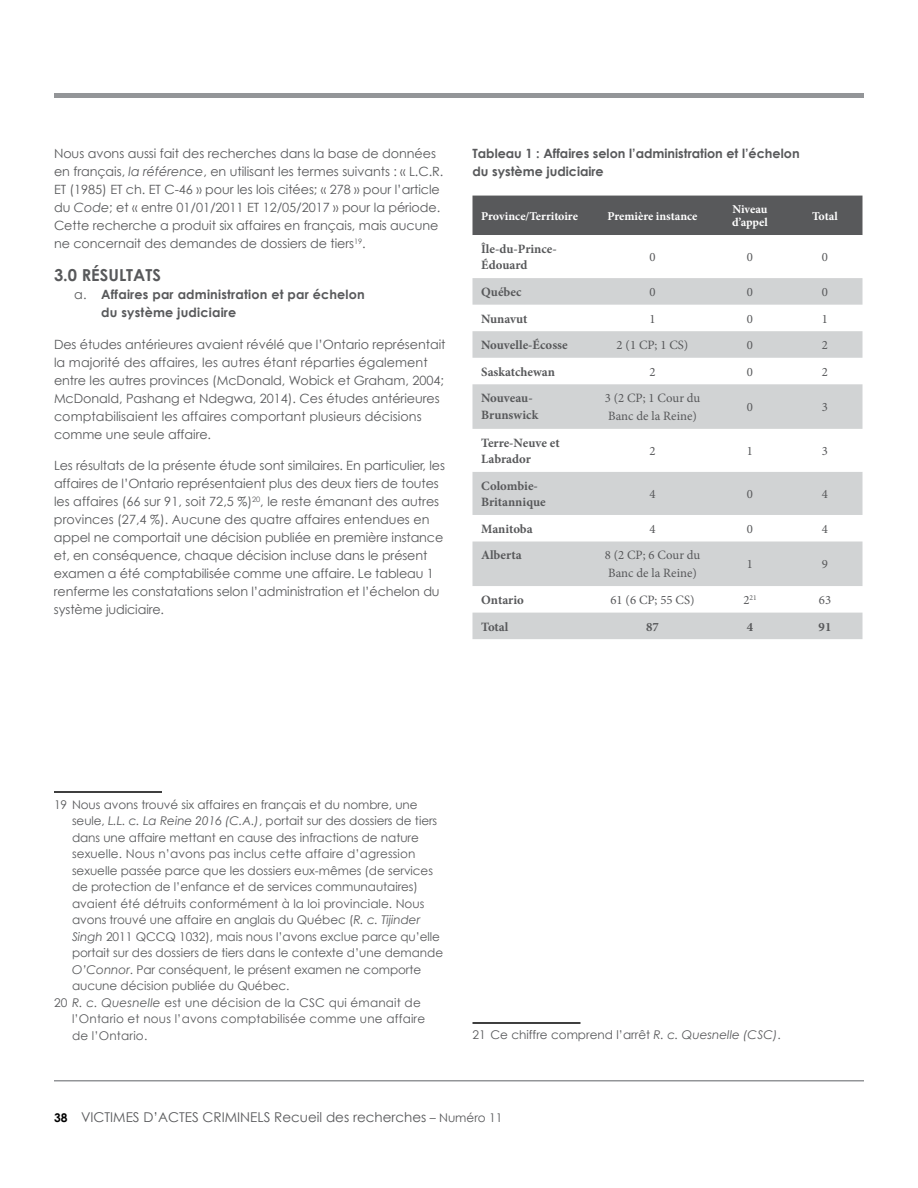
<style>
.page{position:relative;width:918px;height:1188px;background:#fff}
.page>*{position:absolute;margin:0;border:0;box-sizing:border-box;transform-origin:0 0}
.t1{font:700 16.5px "Century Gothic";color:#58595b}
.t2{font:13.5px "Century Gothic";color:#58595b}
.t3{font:12.75px/18px "Century Gothic";letter-spacing:-.005em;color:#58595b}
.t4{font:700 12.75px/16.5px "Minion Pro";color:#58595b}
.t5{font:700 12.75px/18px "Century Gothic";color:#58595b}
.t6{font:12.75px/18px "Minion Pro";color:#58595b}
.t7{font:12px "Century Gothic";letter-spacing:-.005em;color:#58595b}
.t8{font:12px "Century Gothic";letter-spacing:.015em;color:#58595b}
.t9{font:700 12px/13.5px "Minion Pro";letter-spacing:-.005em;color:#fff}
.t10{font:7.5px "Minion Pro";color:#58595b}
.s1{font-style:italic}
.s2{font-weight:400}
.s3{font-size:12.75px}
.s4{font-weight:700;font-size:12px;color:#000}
.s5{font-size:12px}
</style>
<div class="page">
<hr style="left:54px;top:1080px;width:810px;height:2px;background:#939598">
<div style="left:54px;top:93px;width:810px;height:5px;background:#939598"></div>
<hr style="left:54px;top:791px;width:108px;height:2px;background:#000">
<div style="left:472px;top:196px;width:390px;height:39px;background:#58595b"></div>
<svg style="left:472px;top:278px;width:390px;height:361px;fill:#d1d3d4"></svg>
<hr style="left:472px;top:1022px;width:108px;height:2px;background:#000">
<p class="t3" style="left:54px;top:144px;width:391px">Nous avons aussi fait des recherches dans la base de données en français, <span class="s1">la référence</span>, en utilisant les termes suivants : « L.C.R.<br>ET (1985) ET ch. ET C-46 » pour les lois citées; « 278 » pour l’article du <span class="s1">Code</span>; et « entre 01/01/2011 ET 12/05/2017 » pour la période.<br>Cette recherche a produit six affaires en français, mais aucune ne concernait des demandes de dossiers de tiers<sup>19</sup>.</p>
<p class="t1" style="left:54px;top:265px;width:56px">3.0 Résultats</p>
<p class="t5" style="left:101px;top:285px;width:265px;text-indent:-27px"><span class="s2">a.</span> Affaires par administration et par échelon du système judiciaire</p>
<p class="t3" style="left:54px;top:335px;width:393px">Des études antérieures avaient révélé que l’Ontario représentait la majorité des affaires, les autres étant réparties également entre les autres provinces (McDonald, Wobick et Graham, 2004; McDonald, Pashang et Ndegwa, 2014). Ces études antérieures comptabilisaient les affaires comportant plusieurs décisions comme une seule affaire.</p>
<p class="t3" style="left:54px;top:457px;width:392px">Les résultats de la présente étude sont similaires. En particulier, les affaires de l’Ontario représentaient plus des deux tiers de toutes les affaires (66 sur 91, soit 72,5 %)<sup>20</sup>, le reste émanant des autres provinces (27,4 %). Aucune des quatre affaires entendues en appel ne comportait une décision publiée en première instance et, en conséquence, chaque décision incluse dans le présent examen a été comptabilisée comme une affaire. Le tableau 1 renferme les constatations selon l’administration et l’échelon du système judiciaire.</p>
<p class="t5" style="left:472px;top:144px;width:329px">Tableau 1 : Affaires selon l’administration et l’échelon du système judiciaire<sup>21</sup></p>
<p class="t9" style="left:481px;top:209px;width:98px">Province/Territoire</p>
<p class="t9" style="left:607px;top:209px;width:92px">Première instance</p>
<p class="t9" style="left:732px;top:202px;width:37px">Niveau d’appel</p>
<p class="t9" style="left:812px;top:209px;width:27px">Total</p>
<p class="t4" style="left:481px;top:240px;width:77px">Île-du-Prince-<br>Édouard</p>
<p class="t6" style="left:649px;top:248px;width:8px">0</p>
<p class="t6" style="left:747px;top:248px;width:8px">0</p>
<p class="t6" style="left:822px;top:248px;width:8px">0</p>
<p class="t4" style="left:481px;top:284px;width:42px">Québec</p>
<p class="t6" style="left:649px;top:283px;width:8px">0</p>
<p class="t6" style="left:747px;top:283px;width:8px">0</p>
<p class="t6" style="left:822px;top:283px;width:8px">0</p>
<p class="t4" style="left:481px;top:310px;width:48px">Nunavut</p>
<p class="t6" style="left:649px;top:310px;width:8px">1</p>
<p class="t6" style="left:747px;top:310px;width:8px">0</p>
<p class="t6" style="left:822px;top:310px;width:8px">1</p>
<p class="t4" style="left:481px;top:337px;width:88px">Nouvelle-Écosse</p>
<p class="t6" style="left:617px;top:336px;width:73px">2 (1 CP; 1 CS)</p>
<p class="t6" style="left:747px;top:336px;width:8px">0</p>
<p class="t6" style="left:822px;top:336px;width:8px">2</p>
<p class="t4" style="left:481px;top:363px;width:75px">Saskatchewan</p>
<p class="t6" style="left:649px;top:363px;width:8px">2</p>
<p class="t6" style="left:747px;top:363px;width:8px">0</p>
<p class="t6" style="left:822px;top:363px;width:8px">2</p>
<p class="t4" style="left:481px;top:390px;width:59px">Nouveau-<br>Brunswick</p>
<p class="t6" style="left:605px;top:389px;width:97px">3 (2 CP; 1 Cour du<br>Banc de la Reine)</p>
<p class="t6" style="left:747px;top:398px;width:8px">0</p>
<p class="t6" style="left:822px;top:398px;width:8px">3</p>
<p class="t4" style="left:481px;top:434px;width:80px">Terre-Neuve et<br>Labrador</p>
<p class="t6" style="left:649px;top:442px;width:8px">2</p>
<p class="t6" style="left:747px;top:442px;width:8px">1</p>
<p class="t6" style="left:822px;top:442px;width:8px">3</p>
<p class="t4" style="left:481px;top:477px;width:66px">Colombie-<br>Britannique</p>
<p class="t6" style="left:649px;top:485px;width:8px">4</p>
<p class="t6" style="left:747px;top:485px;width:8px">0</p>
<p class="t6" style="left:822px;top:485px;width:8px">4</p>
<p class="t4" style="left:481px;top:520px;width:53px">Manitoba</p>
<p class="t6" style="left:649px;top:520px;width:8px">4</p>
<p class="t6" style="left:747px;top:520px;width:8px">0</p>
<p class="t6" style="left:822px;top:520px;width:8px">4</p>
<p class="t4" style="left:481px;top:547px;width:42px">Alberta</p>
<p class="t6" style="left:605px;top:546px;width:97px">8 (2 CP; 6 Cour du<br>Banc de la Reine)</p>
<p class="t6" style="left:747px;top:555px;width:8px">1</p>
<p class="t6" style="left:822px;top:555px;width:8px">9</p>
<p class="t4" style="left:481px;top:591px;width:44px">Ontario</p>
<p class="t6" style="left:611px;top:591px;width:86px">61 (6 CP; 55 CS)</p>
<p class="t10" style="left:743px;top:592px;width:15px"><span class="s3">2</span>21</p>
<p class="t6" style="left:819px;top:591px;width:14px">63</p>
<p class="t4" style="left:481px;top:618px;width:29px">Total</p>
<p class="t4" style="left:646px;top:618px;width:14px">87</p>
<p class="t4" style="left:747px;top:618px;width:8px">4</p>
<p class="t4" style="left:819px;top:618px;width:14px">91</p>
<p class="t7" style="left:54px;top:797px;width:365px">19 Nous avons trouvé six affaires en français et du nombre, une</p>
<p class="t7" style="left:72px;top:813px;width:367px">seule, <span class="s1">L.L. c. La Reine 2016 (C.A.)</span>, portait sur des dossiers de tiers</p>
<p class="t7" style="left:72px;top:830px;width:348px">dans une affaire mettant en cause des infractions de nature</p>
<p class="t7" style="left:72px;top:846px;width:345px">sexuelle. Nous n’avons pas inclus cette affaire d’agression</p>
<p class="t7" style="left:72px;top:863px;width:363px">sexuelle passée parce que les dossiers eux-mêmes (de services</p>
<p class="t7" style="left:72px;top:879px;width:347px">de protection de l’enfance et de services communautaires)</p>
<p class="t7" style="left:72px;top:896px;width:354px">avaient été détruits conformément à la loi provinciale. Nous</p>
<p class="t7" style="left:72px;top:912px;width:350px">avons trouvé une affaire en anglais du Québec (<span class="s1">R. c. Tijinder</span></p>
<p class="t7" style="left:72px;top:929px;width:370px"><span class="s1">Singh</span> 2011 QCCQ 1032), mais nous l’avons exclue parce qu’elle</p>
<p class="t7" style="left:72px;top:945px;width:373px">portait sur des dossiers de tiers dans le contexte d’une demande</p>
<p class="t7" style="left:72px;top:962px;width:351px"><span class="s1">O’Connor</span>. Par conséquent, le présent examen ne comporte</p>
<p class="t7" style="left:72px;top:978px;width:219px">aucune décision publiée du Québec.</p>
<p class="t8" style="left:54px;top:995px;width:368px">20 <span class="s1">R. c. Quesnelle</span> est une décision de la CSC qui émanait de</p>
<p class="t8" style="left:72px;top:1011px;width:355px">l’Ontario et nous l’avons comptabilisée comme une affaire</p>
<p class="t8" style="left:72px;top:1028px;width:77px">de l’Ontario.</p>
<p class="t7" style="left:472px;top:1028px;width:310px">21 Ce chiffre comprend l’arrêt <span class="s1">R. c. Quesnelle (CSC)</span>.</p>
<p class="t2" style="left:54px;top:1109px;width:450px"><span class="s4">38</span> Victimes d’actes CRIMI NELS Recueil des recherches <span class="s5">– Numéro 11</span></p>
</div>
